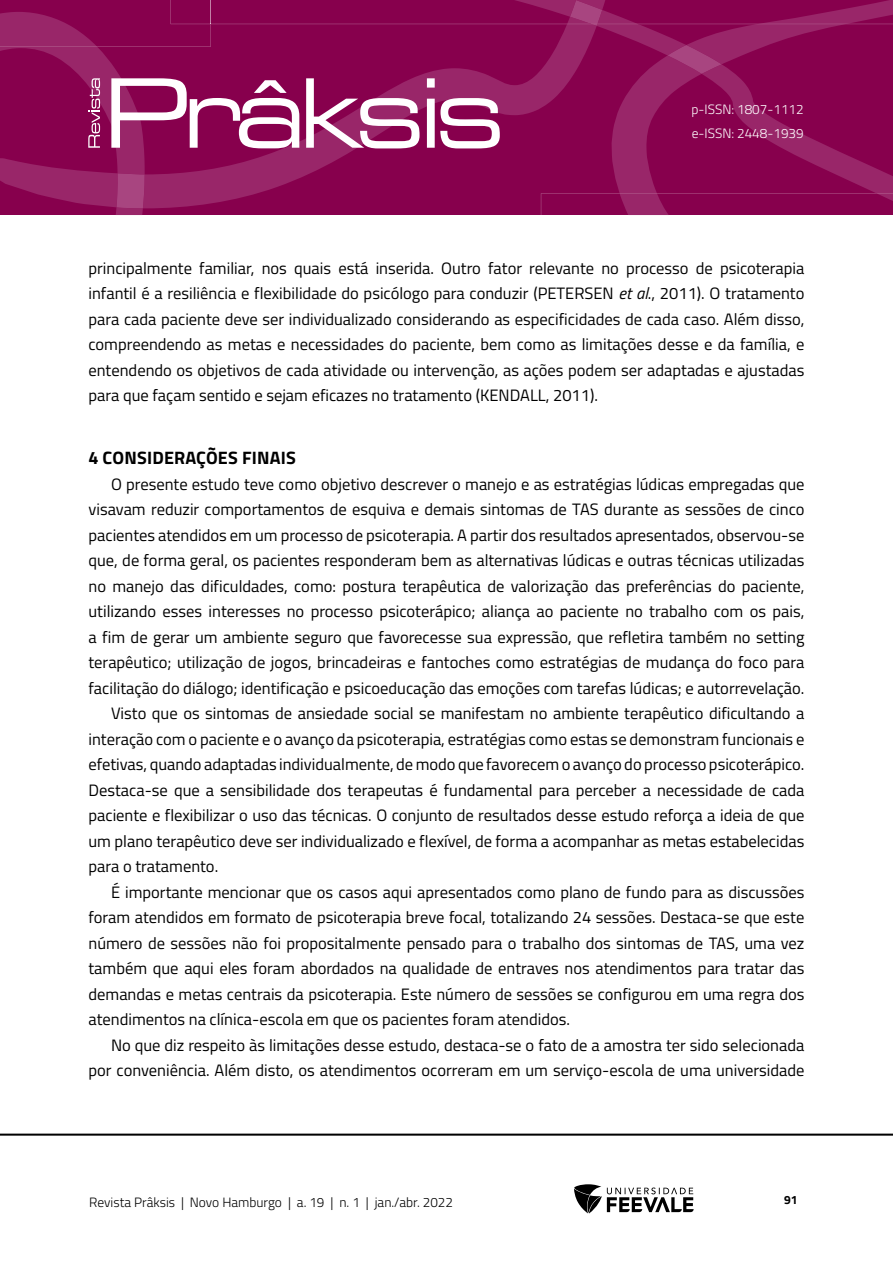
<style>
.page{position:relative;width:893px;height:1263px;background:#fff}
.page>*{position:absolute;margin:0;border:0;box-sizing:border-box;transform-origin:0 0}
.TITILO_1{font:700 18px "Titillium Web";letter-spacing:.01em;color:#000}
.Corpo_de_texto{font:16.5px/25.5px "Titillium Web";color:#000;text-align:justify}
.t1{font:300 13.5px "Titillium Web";color:#000}
.t2{font:300 13.5px/24px "Titillium Web";color:#fff}
.t3{font:700 12px "Titillium Web";color:#000}
.s1{font-style:italic}
</style>
<div class="page">
<hr style="left:0;top:1133px;width:893px;height:3px;background:#000">
<svg style="left:574px;top:1184px;width:120px;height:29px"></svg>
<svg style="left:0;top:0;width:893px;height:215px;background:#8f1259"></svg>
<p class="t2" style="left:691px;top:97px;width:114px">p-ISSN: 1807-1112 e-ISSN: 2448-1939</p>
<p class="Corpo_de_texto" style="left:88px;top:254px;width:717px">principalmente familiar, nos quais está inserida. Outro fator relevante no processo de psicoterapia infantil é a resiliência e flexibilidade do psicólogo para conduzir (PETERSEN <span class="s1">et al</span>., 2011). O tratamento para cada paciente deve ser individualizado considerando as especificidades de cada caso. Além disso, compreendendo as metas e necessidades do paciente, bem como as limitações desse e da família, e entendendo os objetivos de cada atividade ou intervenção, as ações podem ser adaptadas e ajustadas para que façam sentido e sejam eficazes no tratamento (KENDALL, 2011).</p>
<p class="TITILO_1" style="left:88px;top:444px;width:209px">4 CONSIDERAÇÕES FINAIS</p>
<p class="Corpo_de_texto" style="left:88px;top:470px;width:717px;text-indent:22px">O presente estudo teve como objetivo descrever o manejo e as estratégias lúdicas empregadas que visavam reduzir comportamentos de esquiva e demais sintomas de TAS durante as sessões de cinco pacientes atendidos em um processo de psicoterapia. A partir dos resultados apresentados, observou-se que, de forma geral, os pacientes responderam bem as alternativas lúdicas e outras técnicas utilizadas no manejo das dificuldades, como: postura terapêutica de valorização das preferências do paciente, utilizando esses interesses no processo psicoterápico; aliança ao paciente no trabalho com os pais, a fim de gerar um ambiente seguro que favorecesse sua expressão, que refletira também no setting terapêutico; utilização de jogos, brincadeiras e fantoches como estratégias de mudança do foco para facilitação do diálogo; identificação e psicoeducação das emoções com tarefas lúdicas; e autorrevelação.</p>
<p class="Corpo_de_texto" style="left:88px;top:700px;width:717px;text-indent:22px">Visto que os sintomas de ansiedade social se manifestam no ambiente terapêutico dificultando a interação com o paciente e o avanço da psicoterapia, estratégias como estas se demonstram funcionais e efetivas, quando adaptadas individualmente, de modo que favorecem o avanço do processo psicoterápico.<br>Destaca-se que a sensibilidade dos terapeutas é fundamental para perceber a necessidade de cada paciente e flexibilizar o uso das técnicas. O conjunto de resultados desse estudo reforça a ideia de que um plano terapêutico deve ser individualizado e flexível, de forma a acompanhar as metas estabelecidas para o tratamento.</p>
<p class="Corpo_de_texto" style="left:88px;top:878px;width:717px;text-indent:22px">É importante mencionar que os casos aqui apresentados como plano de fundo para as discussões foram atendidos em formato de psicoterapia breve focal, totalizando 24 sessões. Destaca-se que este número de sessões não foi propositalmente pensado para o trabalho dos sintomas de TAS, uma vez também que aqui eles foram abordados na qualidade de entraves nos atendimentos para tratar das demandas e metas centrais da psicoterapia. Este número de sessões se configurou em uma regra dos atendimentos na clínica-escola em que os pacientes foram atendidos.</p>
<p class="Corpo_de_texto" style="left:88px;top:1031px;width:717px;text-align:right">No que diz respeito às limitações desse estudo, destaca-se o fato de a amostra ter sido selecionada por conveniência. Além disto, os atendimentos ocorreram em um serviço-escola de uma universidade</p>
<p class="t1" style="left:89px;top:1192px;width:365px">Revista Prâksis | Novo Hamburgo | a. 19 | n. 1 | jan./abr. 2022</p>
<p class="t3" style="left:784px;top:1190px;width:15px">91</p>
</div>
